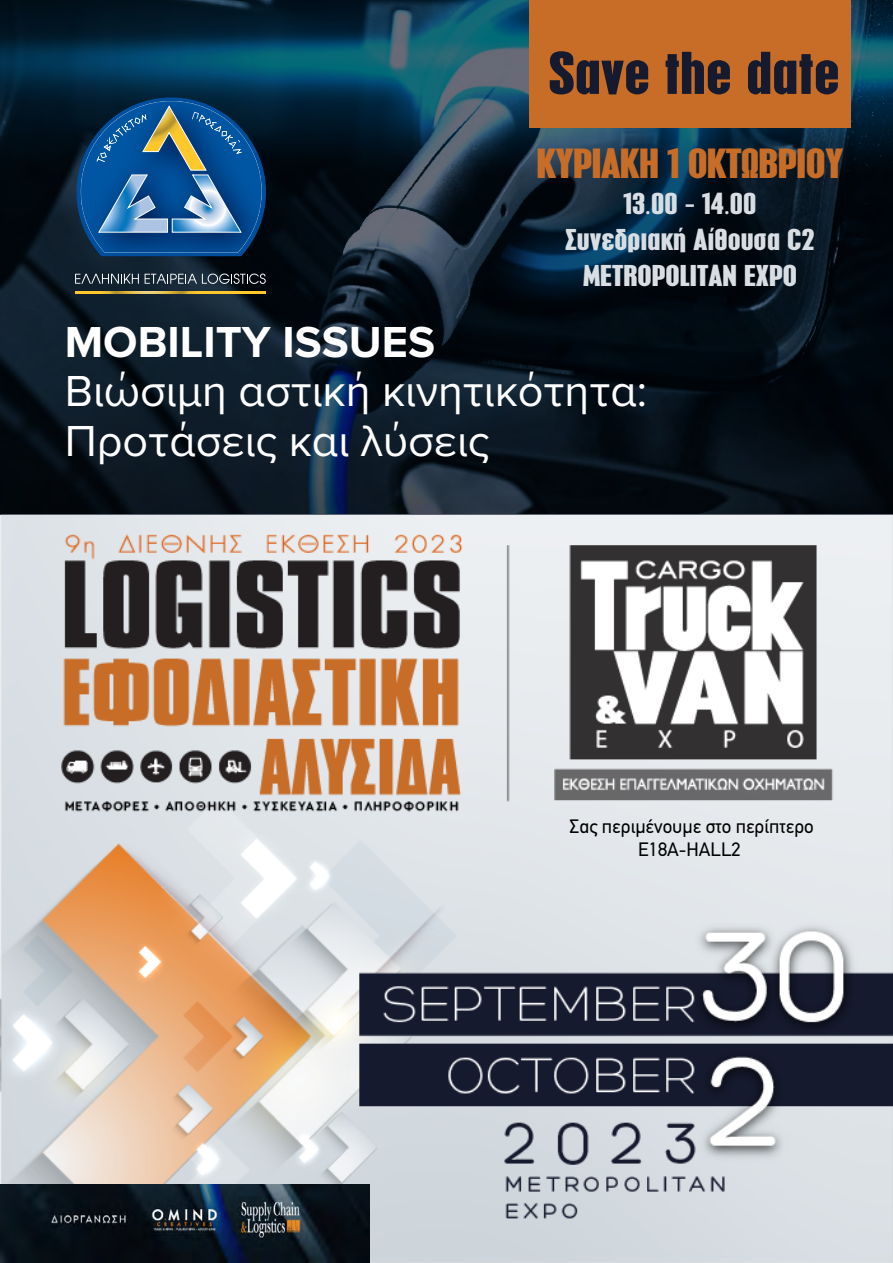
<style>
.page{position:relative;width:893px;height:1263px;background:#fff}
.page>*{position:absolute;margin:0;border:0;box-sizing:border-box;transform-origin:0 0}
.t1{font:800 60px "CF Eteocles";color:#161a2e}
.t2{font:45px/49.5px "Proxima Nova";color:#fff}
.t3{font:700 45px "Proxima Nova";color:#fff}
.t4{font:800 42px "CF Eteocles";letter-spacing:-.02em;color:#c76d28}
.t5{font:800 30px/36px "CF Eteocles";color:#d8dee3;text-align:center}
.t6{font:19.5px/22.5px "PF Din Text";color:#000;text-align:center}
</style>
<div class="page">
<img style="left:0;top:514px;width:893px;height:749px">
<svg style="left:0;top:0;width:893px;height:514px;background:#0b1e2c"></svg>
<svg style="left:77px;top:97px;width:189px;height:159px;background:#235b8c"></svg>
<svg style="left:75px;top:291px;width:190px;height:2px"></svg>
<svg style="left:75px;top:274px;width:64px;height:10px"></svg>
<svg style="left:145px;top:274px;width:121px;height:10px"></svg>
<div style="left:529px;top:0;width:321px;height:128px;background:#c76d28"></div>
<img style="left:0;top:1184px;width:369px;height:79px">
<h1 class="t1" style="left:549px;top:42px;width:293px">Save the date</h1>
<h3 class="t4" style="left:536px;top:142px;width:309px">KYΡΙΑΚΗ 1 ΟΚΤΩΒΡΙΟΥ</h3>
<p class="t5" style="left:565px;top:186px;width:251px">13.00 - 14.00<br>Συνεδριακή Αίθουσα C2<br>METROPOLITAN EXPO</p>
<h2 class="t3" style="left:65px;top:316px;width:372px">MOBILITY ISSUES</h2>
<h2 class="t2" style="left:65px;top:367px;width:584px">Βιώσιμη αστική κινητικότητα:<br>Προτάσεις και λύσεις</h2>
<p class="t6" style="left:569px;top:815px;width:246px">Σας περιμένουμε στο περίπτερο<br>Ε18Α-ΗALL2</p>
</div>
